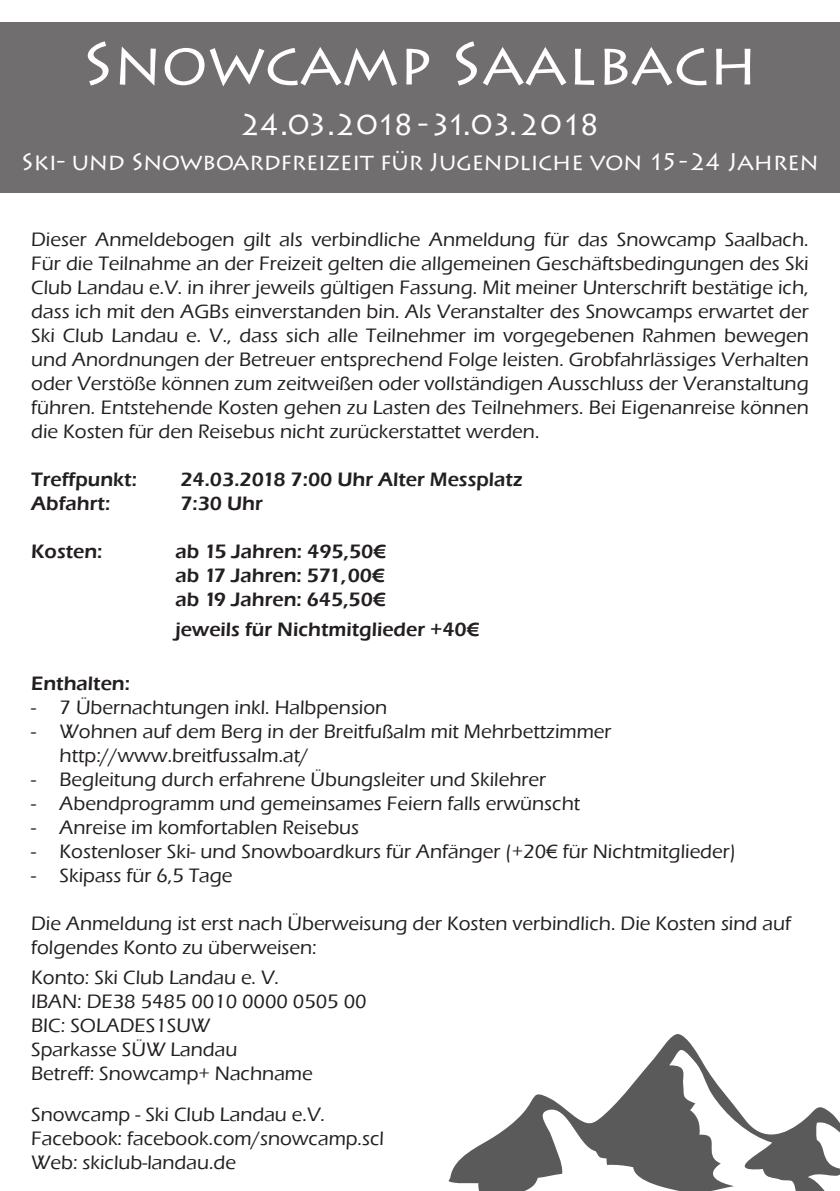
<style>
.page{position:relative;width:840px;height:1191px;background:#fff}
.page>*{position:absolute;margin:0;border:0;box-sizing:border-box;transform-origin:0 0}
.t1{font:60px "Lithos Pro";color:#fff}
.t2{font:30px "Lithos Pro";letter-spacing:-.06em;color:#fff}
.t3{font:24px "Lithos Pro";letter-spacing:-.02em;color:#fff}
.t4{font:500 20px/24px "Eras ITC";color:#231f20}
.t5{font:600 20px/24px "Eras ITC";color:#231f20;text-align:justify}
</style>
<div class="page">
<div style="left:0;top:23px;width:839px;height:170px;background:#706e6e"></div>
<svg style="left:448px;top:1034px;width:391px;height:157px"></svg>
<h1 class="t1" style="left:82px;top:29px;width:677px">SNOWCAMP SAALBACH</h1>
<h2 class="t2" style="left:240px;top:108px;width:361px">24.03.2018-31.03.2018</h2>
<p class="t3" style="left:21px;top:147px;width:798px">SKI- UND SNOWBOARDFREIZEIT FÜR JUGENDLICHE VON 15-24 JAHREN</p>
<p class="t4" style="left:31px;top:228px;width:778px;text-align:justify">Dieser Anmeldebogen gilt als verbindliche Anmeldung für das Snowcamp Saalbach.<br>Für die Teilnahme an der Freizeit gelten die allgemeinen Geschäftsbedingungen des Ski Club Landau e.V. in ihrer jeweils gültigen Fassung. Mit meiner Unterschrift bestätige ich, dass ich mit den AGBs einverstanden bin. Als Veranstalter des Snowcamps erwartet der Ski Club Landau e. V., dass sich alle Teilnehmer im vorgegebenen Rahmen bewegen und Anordnungen der Betreuer entsprechend Folge leisten. Grobfahrlässiges Verhalten oder Verstöße können zum zeitweißen oder vollständigen Ausschluss der Veranstaltung führen. Entstehende Kosten gehen zu Lasten des Teilnehmers. Bei Eigenanreise können die Kosten für den Reisebus nicht zurückerstattet werden.</p>
<p class="t5" style="left:31px;top:468px;width:107px">Treffpunkt:</p>
<p class="t5" style="left:180px;top:468px;width:343px">24.03.2018 7:00 Uhr Alter Messplatz</p>
<p class="t5" style="left:31px;top:492px;width:80px">Abfahrt:</p>
<p class="t5" style="left:180px;top:492px;width:84px">7:30 Uhr</p>
<p class="t5" style="left:31px;top:540px;width:73px">Kosten:</p>
<p class="t5" style="left:175px;top:540px;width:212px">ab 15 Jahren: 495,50€ ab 17 Jahren: 571,00€ ab 19 Jahren: 645,50€</p>
<p class="t5" style="left:175px;top:617px;width:305px">jeweils für Nichtmitglieder +40€</p>
<p class="t5" style="left:31px;top:671px;width:100px">Enthalten:</p>
<p class="t4" style="left:31px;top:695px;width:357px">- 7 Übernachtungen inkl. Halbpension</p>
<p class="t4" style="left:60px;top:719px;width:553px;text-indent:-28px">- Wohnen auf dem Berg in der Breitfußalm mit Mehrbettzimmer http://www.breitfussalm.at/</p>
<p class="t4" style="left:31px;top:767px;width:516px">- Begleitung durch erfahrene Übungsleiter und Skilehrer</p>
<p class="t4" style="left:31px;top:791px;width:550px">- Abendprogramm und gemeinsames Feiern falls erwünscht</p>
<p class="t4" style="left:31px;top:815px;width:329px">- Anreise im komfortablen Reisebus</p>
<p class="t4" style="left:31px;top:839px;width:706px">- Kostenloser Ski- und Snowboardkurs für Anfänger (+20€ für Nichtmitglieder)</p>
<p class="t4" style="left:31px;top:863px;width:203px">- Skipass für 6,5 Tage</p>
<p class="t4" style="left:31px;top:911px;width:760px">Die Anmeldung ist erst nach Überweisung der Kosten verbindlich. Die Kosten sind auf folgendes Konto zu überweisen:</p>
<p class="t4" style="left:31px;top:965px;width:336px">Konto: Ski Club Landau e. V.<br>IBAN: DE38 5485 0010 0000 0505 00<br>BIC: SOLADES1SUW<br>Sparkasse SÜW Landau<br>Betreff: Snowcamp+ Nachname</p>
<p class="t4" style="left:31px;top:1102px;width:354px">Snowcamp - Ski Club Landau e.V.<br>Facebook: facebook.com/snowcamp.scl<br>Web: skiclub-landau.de</p>
</div>
